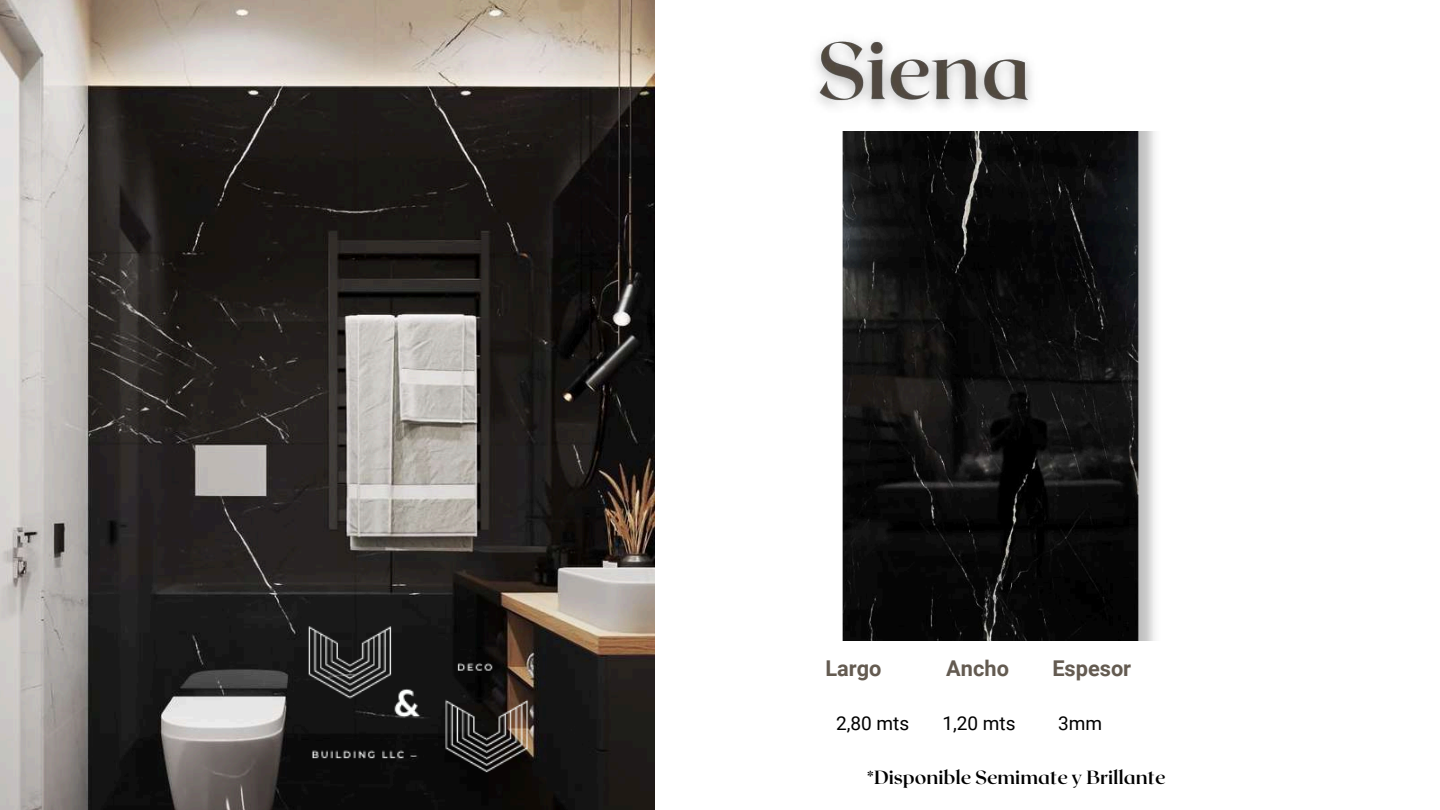
<style>
.page{position:relative;width:1440px;height:810px;background:#fff}
.page>*{position:absolute;margin:0;border:0;box-sizing:border-box;transform-origin:0 0}
.t1{font:700 21.8px "Roboto";color:#645b51}
.t2{font:700 19px "Roxborough CF";color:#000}
.t3{font:19px "Roboto";color:#000}
</style>
<div class="page">
<img style="left:0;top:0;width:655px;height:810px">
<img style="left:842px;top:132px;width:313px;height:508px">
<img style="left:816px;top:40px;width:216px;height:68px">
<img style="left:287px;top:602px;width:252px;height:189px">
<p class="t1" style="left:825px;top:656px;width:58px">Largo</p>
<p class="t1" style="left:946px;top:656px;width:64px">Ancho</p>
<p class="t1" style="left:1052px;top:656px;width:80px">Espesor</p>
<p class="t3" style="left:836px;top:713px;width:75px">2,80 mts</p>
<p class="t3" style="left:942px;top:713px;width:75px">1,20 mts</p>
<p class="t3" style="left:1058px;top:713px;width:46px">3mm</p>
<p class="t2" style="left:867px;top:765px;width:300px">*Disponible Semimate y Brillante</p>
</div>
